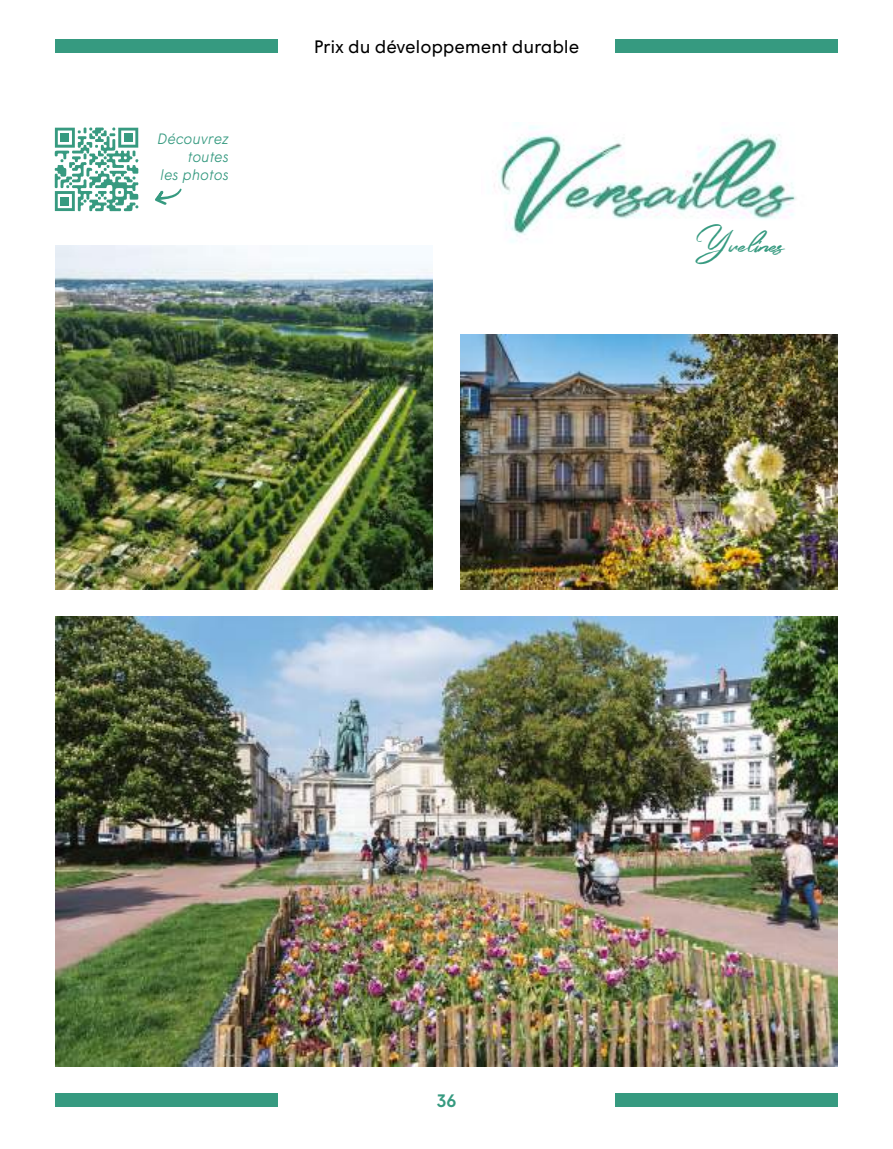
<style>
.page{position:relative;width:893px;height:1149px;background:#fff}
.page>*{position:absolute;margin:0;border:0;box-sizing:border-box;transform-origin:0 0}
.t1{font:31.8px "Simpletune Free Personal Use";letter-spacing:-.015em;color:#369a80}
.t2{font:18px "Wigrum";letter-spacing:-.01em;color:#000}
.t3{font:500 18px "Wigrum";color:#369a80}
.t4{font:italic 300 15px/18px "Wigrum";color:#369a80;text-align:right}
</style>
<div class="page">
<div style="left:55px;top:1093px;width:223px;height:13px;background:#369a80"></div>
<div style="left:615px;top:1093px;width:223px;height:13px;background:#369a80"></div>
<div style="left:55px;top:40px;width:223px;height:13px;background:#369a80"></div>
<div style="left:615px;top:40px;width:223px;height:13px;background:#369a80"></div>
<img style="left:494px;top:126px;width:302px;height:116px">
<img style="left:460px;top:334px;width:378px;height:255px">
<img style="left:55px;top:246px;width:378px;height:343px">
<img style="left:55px;top:616px;width:783px;height:450px">
<svg style="left:155px;top:188px;width:27px;height:17px"></svg>
<svg style="left:55px;top:127px;width:84px;height:84px"></svg>
<div style="left:61px;top:133px;width:8px;height:9px;background:#379a80"></div>
<div style="left:124px;top:133px;width:8px;height:9px;background:#379a80"></div>
<div style="left:61px;top:197px;width:8px;height:8px;background:#379a80"></div>
<p class="t4" style="left:157px;top:128px;width:73px">Découvrez toutes<br>les photos</p>
<p class="t2" style="left:314px;top:33px;width:267px">Prix du développement durable</p>
<h1 class="t1" style="left:695px;top:222px;width:91px">Yvelines</h1>
<p class="t3" style="left:436px;top:1086px;width:21px">36</p>
</div>
